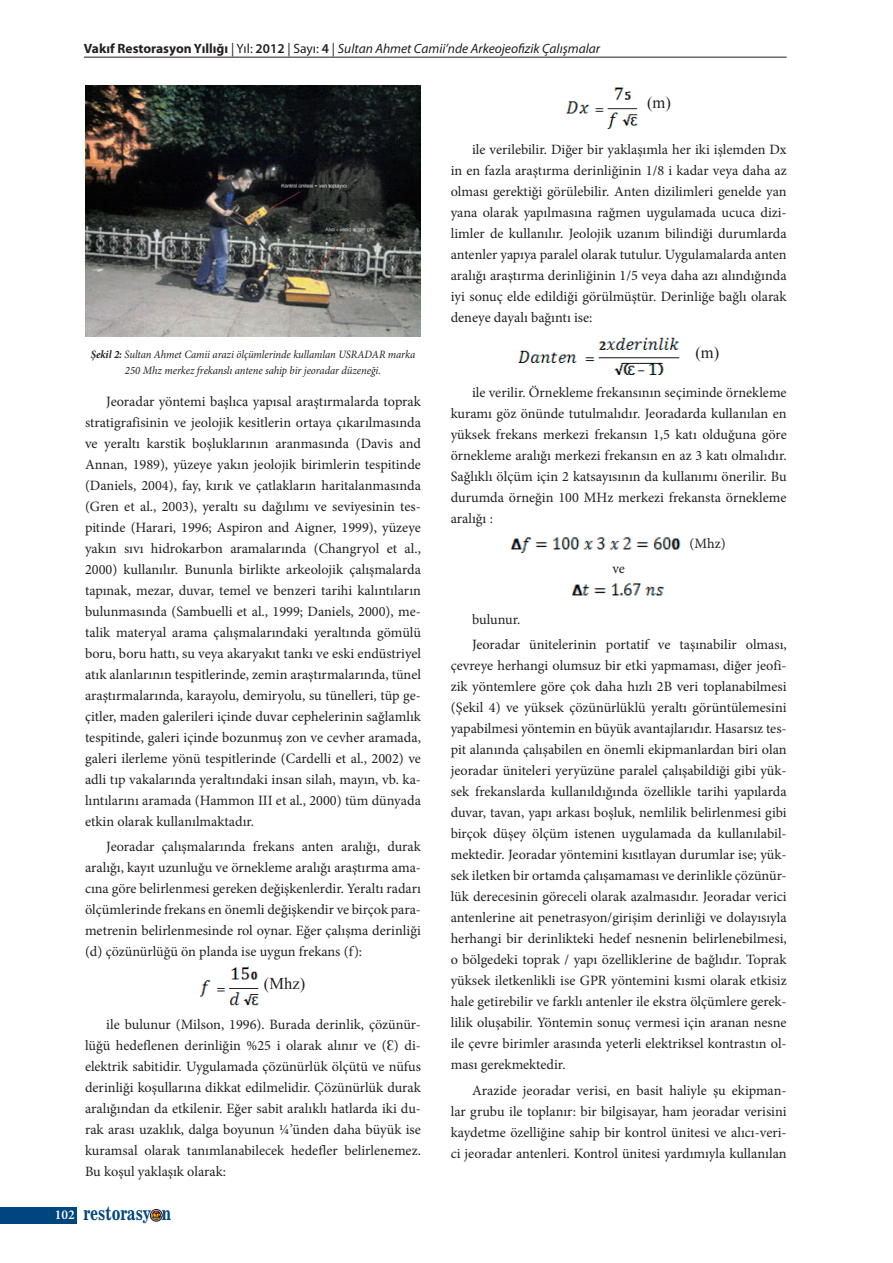
<style>
.page{position:relative;width:893px;height:1263px;background:#fff}
.page>*{position:absolute;margin:0;border:0;box-sizing:border-box;transform-origin:0 0}
.t1{font:17.7px "News 701 BT Bold A";color:#00467e;scale:.8 1}
.t2{font:16.5px "Times New Roman";color:#231f20}
.t3{font:14.25px/21px "Minion Pro";color:#231f20;text-align:justify}
.t4{font:italic 13.5px "Myriad Pro";color:#231f20}
.t5{font:italic 11.25px/16.5px "Minion Pro";letter-spacing:-.005em;color:#231f20;text-align:center;scale:.95 1}
.s1{font-weight:700;font-style:normal}
.s2{font-style:normal}
.s3{font-weight:600;font-style:normal}
.s4{font-weight:700}
.s5{font-family:"Times New Roman"}
.s6{font-family:"Minion Pro";font-weight:600;font-size:13.5px;color:#fff}
</style>
<div class="page">
<hr style="left:84px;top:57px;width:703px;height:1px;background:#231f20">
<div style="left:0;top:1207px;width:77px;height:16px;background:#00467e"></div>
<div style="left:150px;top:1209px;width:12px;height:12px;border:1px solid #231f20;border-radius:50%"></div>
<svg style="left:151px;top:1210px;width:11px;height:11px"></svg>
<img style="left:201px;top:966px;width:58px;height:39px">
<img style="left:566px;top:87px;width:72px;height:42px">
<img style="left:518px;top:337px;width:162px;height:38px">
<img style="left:512px;top:537px;width:169px;height:15px">
<img style="left:572px;top:583px;width:92px;height:13px">
<img style="left:85px;top:85px;width:336px;height:252px">
<p class="t4" style="left:84px;top:41px;width:518px"><span class="s1">Vakıf Restorasyon Yıllığı</span> <span class="s2">| Yıl:</span> <span class="s3">2012</span> <span class="s2">| Sayı:</span> <span class="s3">4</span> <span class="s2">|</span> Sultan Ahmet Camii’nde Arkeojeofizik Çalışmalar</p>
<p class="t5" style="left:91px;top:346px;width:343px"><span class="s4">Şekil 2:</span> Sultan Ahmet Camii arazi ölçümlerinde kullanılan USRADAR marka<br>250 Mhz merkez frekanslı antene sahip bir jeoradar düzeneği.</p>
<p class="t3" style="left:85px;top:391px;width:337px;text-indent:21px">Jeoradar yöntemi başlıca yapısal araştırmalarda toprak stratigrafisinin ve jeolojik kesitlerin ortaya çıkarılmasında ve yeraltı karstik boşluklarının aranmasında (Davis and Annan, 1989), yüzeye yakın jeolojik birimlerin tespitinde (Daniels, 2004), fay, kırık ve çatlakların haritalanmasında (Gren et al., 2003), yeraltı su dağılımı ve seviyesinin tes&shy;pitinde (Harari, 1996; Aspiron and Aigner, 1999), yüzeye yakın sıvı hidrokarbon aramalarında (Changryol et al., 2000) kullanılır. Bununla birlikte arkeolojik çalışmalarda tapınak, mezar, duvar, temel ve benzeri tarihi kalıntıların bulunmasında (Sambuelli et al., 1999; Daniels, 2000), me&shy;talik materyal arama çalışmalarındaki yeraltında gömülü boru, boru hattı, su veya akaryakıt tankı ve eski endüstriyel atık alanlarının tespitlerinde, zemin araştırmalarında, tünel araştırmalarında, karayolu, demiryolu, su tünelleri, tüp ge&shy;çitler, maden galerileri içinde duvar cephelerinin sağlamlık tespitinde, galeri içinde bozunmuş zon ve cevher aramada, galeri ilerleme yönü tespitlerinde (Cardelli et al., 2002) ve adli tıp vakalarında yeraltındaki insan silah, mayın, vb. ka&shy;lıntılarını aramada (Hammon III et al., 2000) tüm dünyada etkin olarak kullanılmaktadır.</p>
<p class="t3" style="left:85px;top:836px;width:337px;text-indent:21px">Jeoradar çalışmalarında frekans anten aralığı, durak aralığı, kayıt uzunluğu ve örnekleme aralığı araştırma ama&shy;cına göre belirlenmesi gereken değişkenlerdir. Yeraltı radarı ölçümlerinde frekans en önemli değişkendir ve birçok para&shy;metrenin belirlenmesinde rol oynar. Eğer çalışma derinliği (d) çözünürlüğü ön planda ise uygun frekans (f):</p>
<p class="t2" style="left:264px;top:972px;width:43px">(Mhz)</p>
<p class="t3" style="left:85px;top:1014px;width:337px;text-indent:21px">ile bulunur (Milson, 1996). Burada derinlik, çözünür&shy;lüğü hedeflenen derinliğin %25 i olarak alınır ve (<span class="s5">Ԑ</span>) di&shy;elektrik sabitidir. Uygulamada çözünürlük ölçütü ve nüfus derinliği koşullarına dikkat edilmelidir. Çözünürlük durak aralığından da etkilenir. Eğer sabit aralıklı hatlarda iki du&shy;rak arası uzaklık, dalga boyunun ¼’ünden daha büyük ise kuramsal olarak tanımlanabilecek hedefler belirlenemez.<br>Bu koşul yaklaşık olarak:</p>
<p class="t1" style="left:55px;top:1203px;width:147px"><span class="s6">102</span> restorasy n</p>
<p class="t2" style="left:647px;top:91px;width:25px">(m)</p>
<p class="t3" style="left:451px;top:139px;width:337px;text-indent:21px">ile verilebilir. Diğer bir yaklaşımla her iki işlemden Dx in en fazla araştırma derinliğinin 1/8 i kadar veya daha az olması gerektiği görülebilir. Anten dizilimleri genelde yan yana olarak yapılmasına rağmen uygulamada ucuca dizi&shy;limler de kullanılır. Jeolojik uzanım bilindiği durumlarda antenler yapıya paralel olarak tutulur. Uygulamalarda anten aralığı araştırma derinliğinin 1/5 veya daha azı alındığında iyi sonuç elde edildiği görülmüştür. Derinliğe bağlı olarak deneye dayalı bağıntı ise:</p>
<p class="t2" style="left:695px;top:342px;width:25px">(m)</p>
<p class="t3" style="left:451px;top:382px;width:337px;text-indent:21px">ile verilir. Örnekleme frekansının seçiminde örnekleme kuramı göz önünde tutulmalıdır. Jeoradarda kullanılan en yüksek frekans merkezi frekansın 1,5 katı olduğuna göre örnekleme aralığı merkezi frekansın en az 3 katı olmalıdır.<br>Sağlıklı ölçüm için 2 katsayısının da kullanımı önerilir. Bu durumda örneğin 100 MHz merkezi frekansta örnekleme aralığı :</p>
<p class="t3" style="left:689px;top:533px;width:38px">(Mhz)</p>
<p class="t3" style="left:612px;top:558px;width:14px">ve</p>
<p class="t3" style="left:472px;top:607px;width:316px;line-height:25.2px">bulunur.<br>Jeoradar ünitelerinin portatif ve taşınabilir olması,</p>
<p class="t3" style="left:451px;top:655px;width:337px">çevreye herhangi olumsuz bir etki yapmaması, diğer jeofi&shy;zik yöntemlere göre çok daha hızlı 2B veri toplanabilmesi (Şekil 4) ve yüksek çözünürlüklü yeraltı görüntülemesini yapabilmesi yöntemin en büyük avantajlarıdır. Hasarsız tes&shy;pit alanında çalışabilen en önemli ekipmanlardan biri olan jeoradar üniteleri yeryüzüne paralel çalışabildiği gibi yük&shy;sek frekanslarda kullanıldığında özellikle tarihi yapılarda duvar, tavan, yapı arkası boşluk, nemlilik belirlenmesi gibi birçok düşey ölçüm istenen uygulamada da kullanılabil&shy;mektedir. Jeoradar yöntemini kısıtlayan durumlar ise; yük&shy;sek iletken bir ortamda çalışamaması ve derinlikle çözünür&shy;lük derecesinin göreceli olarak azalmasıdır. Jeoradar verici antenlerine ait penetrasyon/girişim derinliği ve dolayısıyla herhangi bir derinlikteki hedef nesnenin belirlenebilmesi, o bölgedeki toprak / yapı özelliklerine de bağlıdır. Toprak yüksek iletkenlikli ise GPR yöntemini kısmi olarak etkisiz hale getirebilir ve farklı antenler ile ekstra ölçümlere gerek&shy;lilik oluşabilir. Yöntemin sonuç vermesi için aranan nesne ile çevre birimler arasında yeterli elektriksel kontrastın ol&shy;ması gerekmektedir.</p>
<p class="t3" style="left:451px;top:1079px;width:337px;text-indent:21px">Arazide jeoradar verisi, en basit haliyle şu ekipman&shy;lar grubu ile toplanır: bir bilgisayar, ham jeoradar verisini kaydetme özelliğine sahip bir kontrol ünitesi ve alıcı-veri&shy;ci jeoradar antenleri. Kontrol ünitesi yardımıyla kullanılan</p>
</div>
